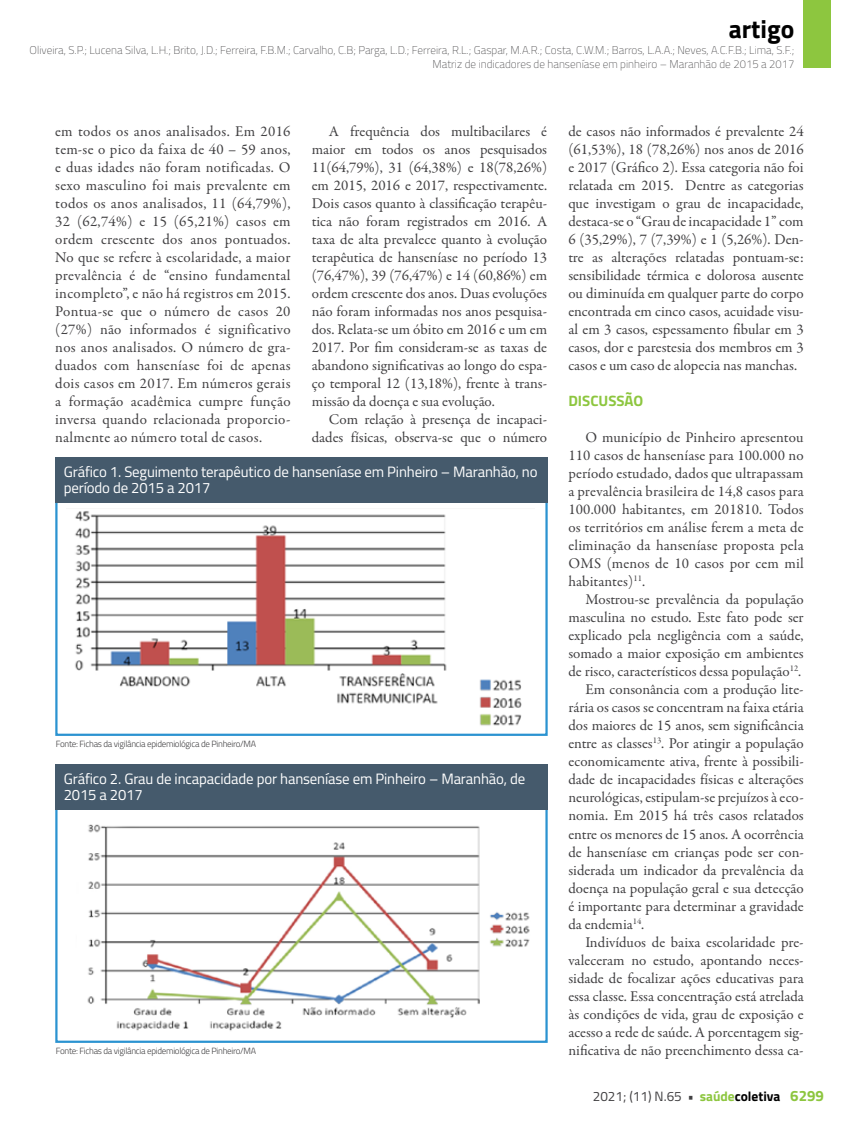
<style>
.page{position:relative;width:859px;height:1132px;background:#fff}
.page>*{position:absolute;margin:0;border:0;box-sizing:border-box;transform-origin:0 0}
.t1{font:700 25.5px "Titillium";color:#000}
.t2{font:15px/18px "Garamond Premr Pro";color:#414042;text-align:justify}
.t3{font:15px/16.5px "Titillium";letter-spacing:-.01em;color:#fff}
.t4{font:700 15px "Titillium";color:#8dc63f}
.t5{font:13.5px "Titillium";color:#414042}
.t6{font:100 11.25px/13.5px "Titillium";color:#414042;text-align:right}
.t7{font:300 9px "Titillium";letter-spacing:-.03em;color:#414042}
.s1{font-weight:700}
.s2{font-weight:700;color:#8dc63f}
.s3{font-weight:700;color:#000}
.s4{font-weight:700;font-size:15px;color:#8dc63f}
</style>
<div class="page">
<div style="left:804px;top:0;width:27px;height:68px;background:#8dc63f"></div>
<div style="left:55px;top:500px;width:493px;height:235px;border:2px solid #2b93d1"></div>
<div style="left:55px;top:457px;width:493px;height:46px;background:#455a6c"></div>
<img style="left:75px;top:511px;width:447px;height:215px">
<div style="left:55px;top:807px;width:493px;height:235px;border:2px solid #2b93d1"></div>
<div style="left:55px;top:764px;width:493px;height:45px;background:#455a6c"></div>
<img style="left:87px;top:824px;width:443px;height:207px">
<h1 class="t1" style="left:729px;top:10px;width:67px">artigo</h1>
<p class="t6" style="left:30px;top:43px;width:766px">Oliveira, S.P.; Lucena Silva, L.H.; Brito, J.D.; Ferreira, F.B.M.; Carvalho, C.B; Parga, L.D.; Ferreira, R.L.; Gaspar, M.A.R.; Costa, C.W.M.; Barros, L.A.A.; Neves, A.C.F.B.; Lima, S.F.;<br>Matriz de indicadores de hanseníase em pinheiro – Maranhão de 2015 a 2017</p>
<p class="t2" style="left:55px;top:122px;width:237px">em todos os anos analisados. Em 2016 tem-se o pico da faixa de 40 – 59 anos, e duas idades não foram notificadas. O sexo masculino foi mais prevalente em todos os anos analisados, 11 (64,79%), 32 (62,74%) e 15 (65,21%) casos em ordem crescente dos anos pontuados.<br>No que se refere à escolaridade, a maior prevalência é de “ensino fundamental incompleto”, e não há registros em 2015.<br>Pontua-se que o número de casos 20 (27%) não informados é significativo nos anos analisados. O número de gra&shy;duados com hanseníase foi de apenas dois casos em 2017. Em números gerais a formação acadêmica cumpre função inversa quando relacionada proporcio&shy;nalmente ao número total de casos.</p>
<p class="t2" style="left:312px;top:122px;width:237px;text-indent:17px">A frequência dos multibacilares é maior em todos os anos pesquisados 11(64,79%), 31 (64,38%) e 18(78,26%) em 2015, 2016 e 2017, respectivamente.<br>Dois casos quanto à classificação terapêu&shy;tica não foram registrados em 2016. A taxa de alta prevalece quanto à evolução terapêutica de hanseníase no período 13 (76,47%), 39 (76,47%) e 14 (60,86%) em ordem crescente dos anos. Duas evoluções não foram informadas nos anos pesquisa&shy;dos. Relata-se um óbito em 2016 e um em 2017. Por fim consideram-se as taxas de abandono significativas ao longo do espa&shy;ço temporal 12 (13,18%), frente à trans&shy;missão da doença e sua evolução.</p>
<p class="t2" style="left:312px;top:410px;width:237px;text-align:right">Com relação à presença de incapaci&shy;dades físicas, observa-se que o número</p>
<p class="t3" style="left:64px;top:462px;width:475px">Gráfico 1. Seguimento terapêutico de hanseníase em Pinheiro – Maranhão, no período de 2015 a 2017</p>
<p class="t7" style="left:56px;top:736px;width:202px">Fonte: Fichas da vigilância epidemiológica de Pinheiro/MA</p>
<p class="t3" style="left:64px;top:769px;width:463px">Gráfico 2. Grau de incapacidade por hanseníase em Pinheiro – Maranhão, de<br>2015 a 2017</p>
<p class="t7" style="left:56px;top:1043px;width:202px">Fonte: Fichas da vigilância epidemiológica de Pinheiro/MA</p>
<p class="t2" style="left:568px;top:122px;width:237px">de casos não informados é prevalente 24 (61,53%), 18 (78,26%) nos anos de 2016 e 2017 (Gráfico 2). Essa categoria não foi relatada em 2015. Dentre as categorias que investigam o grau de incapacidade, destaca-se o “Grau de incapacidade 1” com 6 (35,29%), 7 (7,39%) e 1 (5,26%). Den&shy;tre as alterações relatadas pontuam-se: sensibilidade térmica e dolorosa ausente ou diminuída em qualquer parte do corpo encontrada em cinco casos, acuidade visu&shy;al em 3 casos, espessamento fibular em 3 casos, dor e parestesia dos membros em 3 casos e um caso de alopecia nas manchas.</p>
<p class="t4" style="left:568px;top:389px;width:76px">DISCUSSÃO</p>
<p class="t2" style="left:568px;top:428px;width:237px;text-indent:17px">O município de Pinheiro apresentou 110 casos de hanseníase para 100.000 no período estudado, dados que ultrapassam a prevalência brasileira de 14,8 casos para 100.000 habitantes, em 201810. Todos os territórios em análise ferem a meta de eliminação da hanseníase proposta pela OMS (menos de 10 casos por cem mil habitantes)<sup>11</sup>.</p>
<p class="t2" style="left:585px;top:590px;width:220px">Mostrou-se prevalência da população</p>
<p class="t2" style="left:568px;top:608px;width:237px">masculina no estudo. Este fato pode ser</p>
<p class="t2" style="left:568px;top:626px;width:237px">explicado pela negligência com a saúde,</p>
<p class="t2" style="left:568px;top:644px;width:237px">somado a maior exposição em ambientes</p>
<p class="t2" style="left:568px;top:662px;width:234px">de risco, característicos dessa população<sup>12</sup>.</p>
<p class="t2" style="left:585px;top:680px;width:220px">Em consonância com a produção lite-</p>
<p class="t2" style="left:568px;top:698px;width:237px">rária os casos se concentram na faixa etária</p>
<p class="t2" style="left:568px;top:716px;width:237px">dos maiores de 15 anos, sem significância</p>
<p class="t2" style="left:568px;top:734px;width:237px">entre as classes<sup>13</sup>. Por atingir a população</p>
<p class="t2" style="left:568px;top:752px;width:237px">economicamente ativa, frente à possibili-</p>
<p class="t2" style="left:568px;top:770px;width:237px">dade de incapacidades físicas e alterações</p>
<p class="t2" style="left:568px;top:788px;width:237px">neurológicas, estipulam-se prejuízos à eco-</p>
<p class="t2" style="left:568px;top:806px;width:237px">nomia. Em 2015 há três casos relatados</p>
<p class="t2" style="left:568px;top:824px;width:237px">entre os menores de 15 anos. A ocorrência</p>
<p class="t2" style="left:568px;top:842px;width:237px">de hanseníase em crianças pode ser con-</p>
<p class="t2" style="left:568px;top:860px;width:237px">siderada um indicador da prevalência da</p>
<p class="t2" style="left:568px;top:878px;width:237px">doença na população geral e sua detecção</p>
<p class="t2" style="left:568px;top:896px;width:237px">é importante para determinar a gravidade</p>
<p class="t2" style="left:568px;top:914px;width:77px">da endemia<sup>14</sup>.</p>
<p class="t2" style="left:585px;top:932px;width:220px">Indivíduos de baixa escolaridade pre-</p>
<p class="t2" style="left:568px;top:950px;width:237px">valeceram no estudo, apontando neces-</p>
<p class="t2" style="left:568px;top:968px;width:237px">sidade de focalizar ações educativas para</p>
<p class="t2" style="left:568px;top:986px;width:237px">essa classe. Essa concentração está atrelada</p>
<p class="t2" style="left:568px;top:1004px;width:237px">às condições de vida, grau de exposição e</p>
<p class="t2" style="left:568px;top:1022px;width:237px">acesso a rede de saúde. A porcentagem sig-</p>
<p class="t2" style="left:568px;top:1040px;width:237px">nificativa de não preenchimento dessa ca-</p>
<p class="t5" style="left:593px;top:1086px;width:233px">2021; (11) N.65 <span class="s1">•</span> <span class="s2">saúde</span><span class="s3">coletiva</span> <span class="s4">6299</span></p>
</div>
